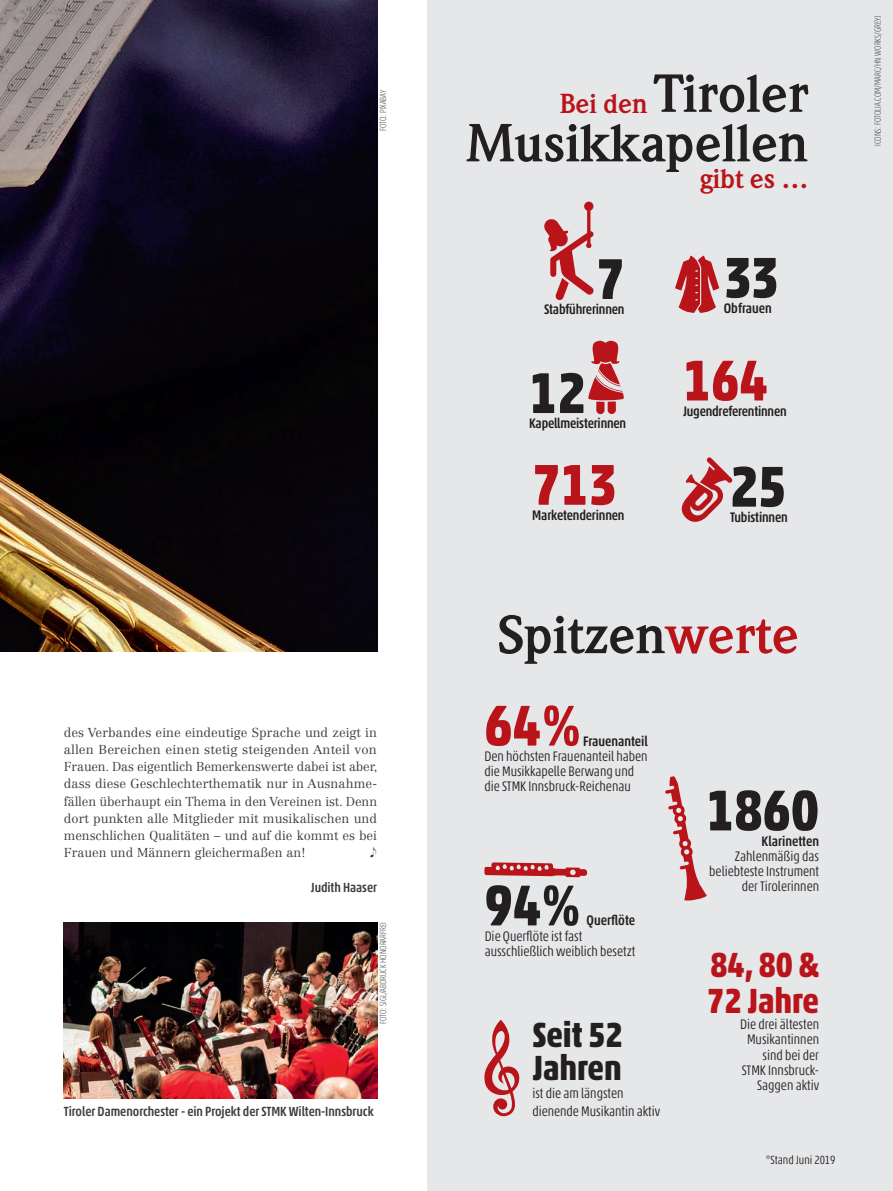
<style>
.page{position:relative;width:893px;height:1191px;background:#fff}
.page>*{position:absolute;margin:0;border:0;box-sizing:border-box;transform-origin:0 0}
.t1{font:700 condensed 58.35px "Akko Pro";color:#231f20}
.t2{font:700 condensed 58.35px "Akko Pro";color:#ba141b}
.t3{font:700 52.5px/49.5px "Weidemann Std";color:#231f20;text-align:right}
.t4{font:700 condensed 35.4px/35.4px "Akko Pro";color:#ba141b}
.t5{font:700 condensed 35.4px/32.4px "Akko Pro";color:#231f20}
.t6{font:700 27px "Weidemann Std";color:#ba141b}
.t7{font:300 condensed 13.95px/15.1px "Akko Pro";color:#231f20}
.t8{font:500 condensed 13.95px "Akko Pro";letter-spacing:-.01em;color:#231f20}
.t9{font:500 condensed 13.5px "Akko Pro";color:#3e3e3f}
.t10{font:300 12.75px/17.2px "Centennial LT Std";color:#3e3e3f;text-align:justify}
.t11{font:300 condensed 12px "Akko Pro";color:#231f20}
.t12{font:12px "Weidemann Std";color:#231f20}
.t13{font:100 condensed 9px "Akko Pro";color:#3e3e3f}
.s1{font-size:27px;color:#ba141b}
.s2{color:#ba141b}
.s3{font-weight:900}
.s4{font-weight:900;font-size:22.5px;color:#ba141b}
</style>
<div class="page">
<div style="left:428px;top:0;width:465px;height:1191px;background:#e6e7e9"></div>
<img style="left:0;top:0;width:377px;height:651px">
<svg style="left:665px;top:776px;width:42px;height:125px"></svg>
<svg style="left:484px;top:1019px;width:36px;height:97px"></svg>
<svg style="left:484px;top:862px;width:103px;height:15px"></svg>
<svg style="left:675px;top:255px;width:44px;height:58px"></svg>
<svg style="left:681px;top:457px;width:51px;height:65px"></svg>
<svg style="left:544px;top:202px;width:50px;height:98px"></svg>
<svg style="left:588px;top:340px;width:36px;height:74px"></svg>
<img style="left:64px;top:922px;width:313px;height:177px">
<p class="t13" style="left:378px;top:131px;width:43px;rotate:-90deg">FOTO: PIXABAY</p>
<p class="t10" style="left:64px;top:723px;width:315px">des Verbandes eine eindeutige Sprache und zeigt in allen Bereichen einen stetig steigenden Anteil von Frauen. Das eigentlich Bemerkenswerte dabei ist aber, dass diese Geschlechterthematik nur in Ausnahme&shy;fällen überhaupt ein Thema in den Vereinen ist. Denn dort punkten alle Mitglieder mit musikalischen und menschlichen Qualitäten – und auf die kommt es bei Frauen und Männern gleichermaßen an!</p>
<p class="t9" style="left:311px;top:879px;width:68px">Judith Haaser</p>
<p class="t13" style="left:378px;top:1024px;width:104px;rotate:-90deg">FOTO: SIGL/ABDRUCK HONORARFREI</p>
<p class="t9" style="left:64px;top:1103px;width:311px">Tiroler Damenorchester - ein Projekt der STMK Wilten-Innsbruck</p>
<h2 class="t3" style="left:466px;top:70px;width:343px"><span class="s1">Bei den</span> Tiroler<br>Musikkapellen</h2>
<h3 class="t6" style="left:700px;top:162px;width:110px">gibt es …</h3>
<h1 class="t1" style="left:596px;top:243px;width:30px">7</h1>
<p class="t8" style="left:544px;top:301px;width:82px">Stabführerinnen</p>
<h1 class="t1" style="left:529px;top:357px;width:58px">12</h1>
<p class="t8" style="left:529px;top:415px;width:99px">Kapellmeisterinnen</p>
<h1 class="t2" style="left:532px;top:448px;width:86px">713</h1>
<p class="t8" style="left:532px;top:506px;width:94px">Marketenderinnen</p>
<h1 class="t1" style="left:724px;top:241px;width:56px">33</h1>
<p class="t8" style="left:724px;top:299px;width:49px">Obfrauen</p>
<h1 class="t2" style="left:683px;top:344px;width:86px">164</h1>
<p class="t8" style="left:683px;top:402px;width:105px">Jugendreferentinnen</p>
<h1 class="t1" style="left:730px;top:450px;width:58px">25</h1>
<p class="t8" style="left:730px;top:508px;width:59px">Tubistinnen</p>
<h2 class="t3" style="left:497px;top:611px;width:303px">Spitzen<span class="s2">werte</span></h2>
<h1 class="t2" style="left:484px;top:689px;width:98px">64%</h1>
<p class="t8" style="left:583px;top:732px;width:66px">Frauenanteil</p>
<p class="t7" style="left:484px;top:748px;width:165px">Den höchsten Frauenanteil haben die Musikkapelle Berwang und die STMK Innsbruck-Reichenau</p>
<h1 class="t1" style="left:485px;top:869px;width:97px">94%</h1>
<p class="t8" style="left:587px;top:912px;width:50px">Querflöte</p>
<p class="t7" style="left:485px;top:928px;width:152px">Die Querflöte ist fast ausschließlich weiblich besetzt</p>
<h3 class="t5" style="left:532px;top:1018px;width:92px">Seit 52<br>Jahren</h3>
<p class="t7" style="left:532px;top:1084px;width:129px;line-height:18.1px">ist die am längsten dienende Musikantin aktiv</p>
<h1 class="t1" style="left:706px;top:774px;width:114px">1860</h1>
<p class="t8" style="left:762px;top:832px;width:59px">Klarinetten</p>
<p class="t7" style="left:709px;top:848px;width:111px;text-align:right">Zahlenmäßig das beliebteste Instrument der Tirolerinnen</p>
<h3 class="t4" style="left:707px;top:947px;width:113px">84, 80 &amp;<br>72 Jahre</h3>
<p class="t7" style="left:740px;top:1017px;width:80px;text-align:right">Die drei ältesten<br>Musikantinnen sind bei der<br>STMK Innsbruck-<br>Saggen aktiv</p>
<p class="t12" style="left:745px;top:1153px;width:92px"><span class="s3">BiT</span> · 2/2019 <span class="s4">5</span></p>
<p class="t11" style="left:766px;top:1152px;width:71px">*Stand Juni 2019</p>
<p class="t13" style="left:872px;top:146px;width:132px;rotate:-90deg">ICONS: FOTOLIA.COM/MARC/HN WORKS/GREYJ</p>
</div>
